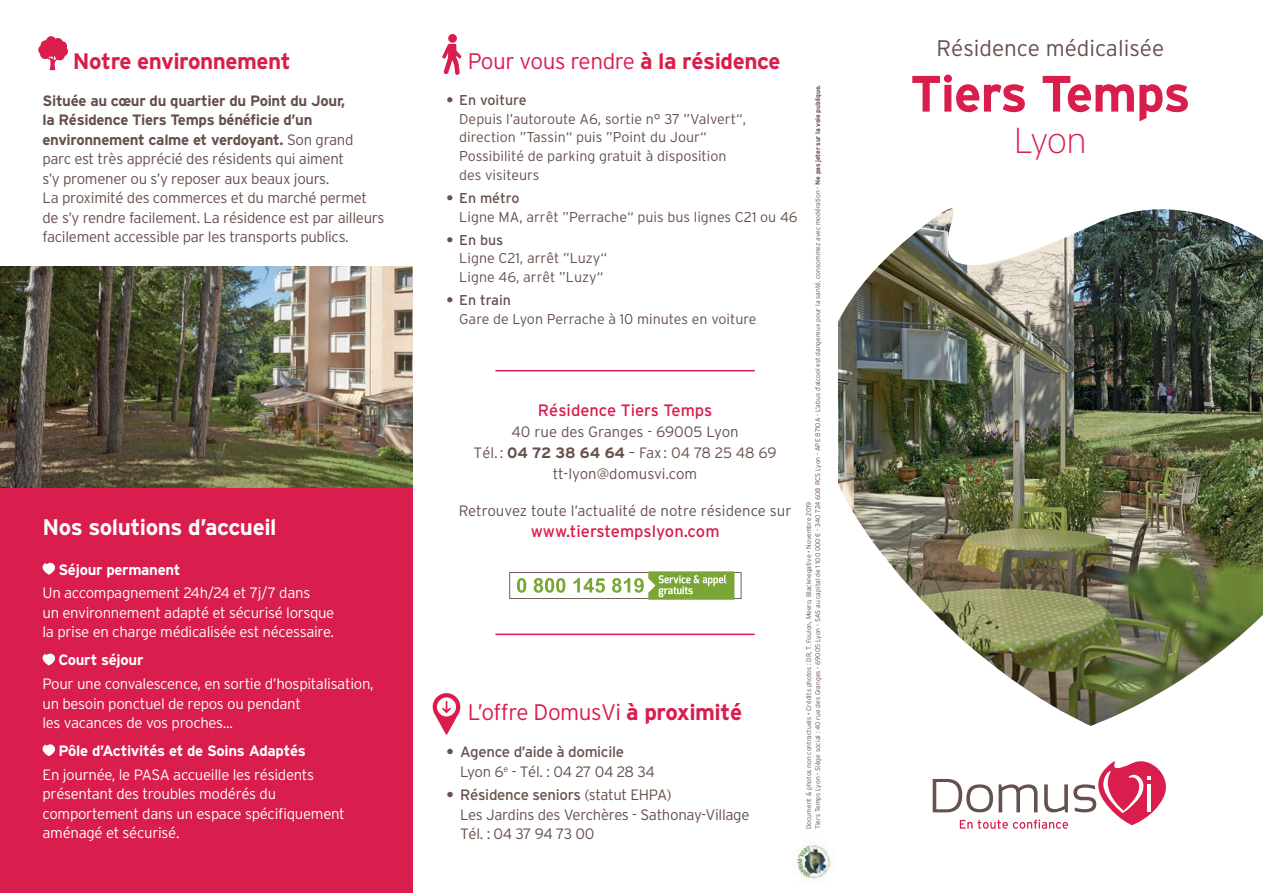
<style>
.page{position:relative;width:1263px;height:893px;background:#fff}
.page>*{position:absolute;margin:0;border:0;box-sizing:border-box;transform-origin:0 0}
.t1{font:700 51px "Interstate";letter-spacing:-.025em;color:#d91d4d}
.t2{font:200 36px "Interstate";color:#d91d4d}
.t3{font:300 22.5px "Interstate";letter-spacing:-.02em;color:#d91d4d}
.t4{font:700 22.5px "Interstate";letter-spacing:-.02em;color:#fff}
.t5{font:300 22.5px "Interstate";color:#66504b}
.t6{font:700 22.5px "Interstate";letter-spacing:-.02em;color:#d91d4d}
.t7{font:16.5px "Interstate";color:#d91d4d}
.t8{font:300 15px/19.5px "Interstate";letter-spacing:-.02em;color:#66504b}
.t9{font:300 15px/19.5px "Interstate";letter-spacing:-.02em;color:#fff}
.t10{font:300 15px/21px "Interstate";color:#66504b;text-align:center}
.t11{font:700 15px "Interstate";letter-spacing:-.02em;color:#fff}
.t12{font:15px/19.5px "Interstate";letter-spacing:-.02em;color:#66504b}
.t13{font:300 14.25px/18.8px "Interstate";color:#66504b}
.t14{font:300 6.75px/9px "Interstate";color:#66504b}
.s1{font-weight:700}
.s2{font-weight:400}
.s3{font-weight:300}
</style>
<div class="page">
<img style="left:838px;top:208px;width:425px;height:518px">
<div style="left:0;top:485px;width:412px;height:408px;background:#d91d4d"></div>
<svg style="left:933px;top:761px;width:233px;height:68px"></svg>
<img style="left:0;top:267px;width:412px;height:221px">
<svg style="left:509px;top:571px;width:232px;height:29px"></svg>
<img style="left:797px;top:844px;width:34px;height:40px">
<svg style="left:42px;top:562px;width:13px;height:13px"></svg>
<svg style="left:42px;top:653px;width:13px;height:12px"></svg>
<svg style="left:42px;top:744px;width:13px;height:12px"></svg>
<svg style="left:38px;top:36px;width:30px;height:34px"></svg>
<svg style="left:442px;top:44px;width:19px;height:31px"></svg>
<div style="left:448px;top:34px;width:9px;height:9px;background:#d91d4d;border-radius:50%"></div>
<svg style="left:433px;top:693px;width:27px;height:42px"></svg>
<hr style="left:495px;top:634px;width:260px;height:1px;background:#d91d4d">
<hr style="left:495px;top:370px;width:260px;height:1px;background:#d91d4d">
<h3 class="t6" style="left:73px;top:47px;width:219px">Notre environnement</h3>
<p class="t8" style="left:43px;top:90px;width:343px"><span class="s1">Située au cœur du quartier du Point du Jour,<br>la Résidence Tiers Temps bénéficie d’un environnement calme et verdoyant.</span> Son grand parc est très apprécié des résidents qui aiment<br>s’y promener ou s’y reposer aux beaux jours.<br>La proximité des commerces et du marché permet de s’y rendre facilement. La résidence est par ailleurs facilement accessible par les transports publics.</p>
<h3 class="t4" style="left:43px;top:513px;width:236px">Nos solutions d’accueil</h3>
<p class="t11" style="left:58px;top:560px;width:124px">Séjour permanent</p>
<p class="t9" style="left:43px;top:583px;width:293px">Un accompagnement 24h/24 et 7j/7 dans<br>un environnement adapté et sécurisé lorsque la prise en charge médicalisée est nécessaire.</p>
<p class="t11" style="left:58px;top:651px;width:87px">Court séjour</p>
<p class="t9" style="left:43px;top:674px;width:333px">Pour une convalescence, en sortie d’hospitalisation, un besoin ponctuel de repos ou pendant<br>les vacances de vos proches...</p>
<p class="t11" style="left:58px;top:742px;width:249px">Pôle d’Activités et de Soins Adaptés</p>
<p class="t9" style="left:43px;top:765px;width:304px">En journée, le PASA accueille les résidents présentant des troubles modérés du comportement dans un espace spécifiquement aménagé et sécurisé.</p>
<h3 class="t3" style="left:468px;top:47px;width:314px">Pour vous rendre <span class="s1">à la résidence</span></h3>
<p class="t13" style="left:459px;top:90px;width:288px;text-indent:-13px"><span class="s1">•</span> <span class="s2">En voiture<br></span>Depuis l’autoroute A6, sortie n° 37 ”Valvert“, direction ”Tassin“ puis ”Point du Jour“<br>Possibilité de parking gratuit à disposition des visiteurs</p>
<p class="t13" style="left:459px;top:188px;width:340px;text-indent:-13px"><span class="s1">•</span> <span class="s2">En métro<br></span>Ligne MA, arrêt ”Perrache“ puis bus lignes C21 ou 46</p>
<p class="t13" style="left:459px;top:230px;width:149px;text-indent:-13px"><span class="s1">•</span> <span class="s2">En bus<br></span>Ligne C21, arrêt ”Luzy“<br>Ligne 46, arrêt ”Luzy“</p>
<p class="t13" style="left:459px;top:291px;width:299px;text-indent:-13px"><span class="s1">•</span> <span class="s2">En train<br></span>Gare de Lyon Perrache à 10 minutes en voiture</p>
<p class="t7" style="left:538px;top:400px;width:176px">Résidence Tiers Temps</p>
<p class="t10" style="left:473px;top:421px;width:305px">40 rue des Granges - 69005 Lyon<br>Tél. : <span class="s1">04 72 38 64 64</span> – Fax: 04 78 25 48 69 tt-lyon@domusvi.com</p>
<p class="t10" style="left:459px;top:500px;width:334px">Retrouvez toute l’actualité de notre résidence sur</p>
<p class="t7" style="left:531px;top:521px;width:190px">www.tierstempslyon.com</p>
<h3 class="t3" style="left:468px;top:698px;width:276px">L’offre DomusVi <span class="s1">à proximité</span></h3>
<p class="t12" style="left:460px;top:742px;width:196px;text-indent:-14px"><span class="s1">•</span> Agence d’aide à domicile<br><span class="s3">Lyon 6</span><sup>e</sup> <span class="s3">- Tél. : 04 27 04 28 34</span></p>
<p class="t8" style="left:460px;top:785px;width:291px;text-indent:-14px"><span class="s1">•</span> <span class="s2">Résidence seniors</span> (statut EHPA)<br>Les Jardins des Verchères - Sathonay-Village<br>Tél. : 04 37 94 73 00</p>
<p class="t14" style="left:804px;top:829px;width:745px;rotate:-90deg">Document &amp; photos non contractuels • Crédits photos : DR, T. Foulon, Meero, Blacknegative • Novembre 2019<br>Tiers Temps Lyon - Siège social : 40 rue des Granges - 69005 Lyon - SAS au capital de 1 100 000 € - 340 724 608 RCS Lyon - APE 8710A - L’abus d’alcool est dangereux pour la santé, consommez avec modération - <span class="s1">Ne pas jeter sur la voie publique.</span></p>
<h3 class="t5" style="left:936px;top:35px;width:229px">Résidence médicalisée</h3>
<h1 class="t1" style="left:910px;top:63px;width:282px">Tiers Temps</h1>
<h2 class="t2" style="left:1014px;top:119px;width:75px">Lyon</h2>
</div>
